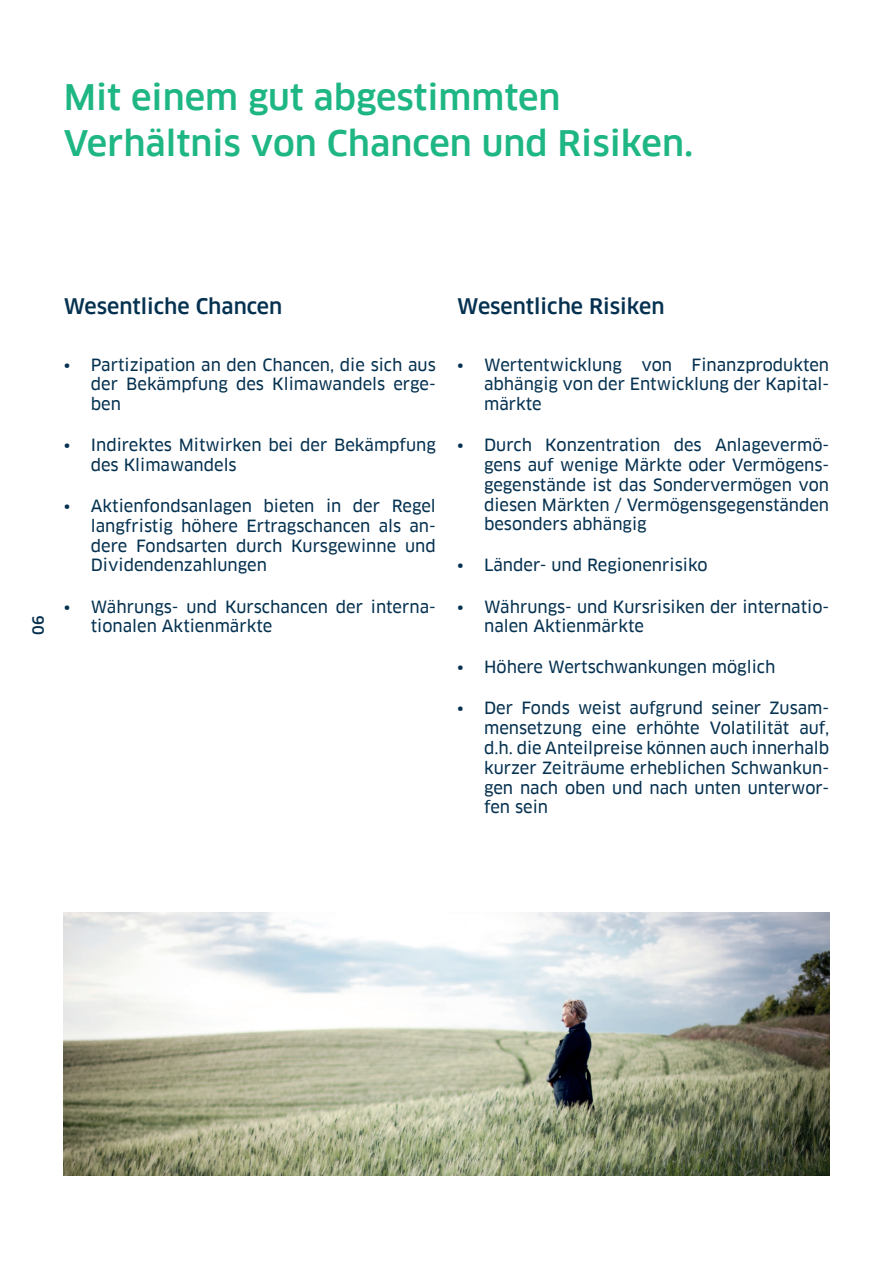
<style>
.page{position:relative;width:893px;height:1263px;background:#fff}
.page>*{position:absolute;margin:0;border:0;box-sizing:border-box;transform-origin:0 0}
.t1{font:500 34.5px/45.6px "Clanfor LBBW";color:#1eb684}
.t2{font:500 21px "Clanfor LBBW";color:#053150}
.t3{font:16.5px/19.8px "Clanfor LBBW News";color:#053150;text-align:justify}
.t4{font:500 15px "Clanfor LBBW";color:#053150}
</style>
<div class="page">
<img style="left:64px;top:912px;width:765px;height:264px">
<h1 class="t1" style="left:64px;top:75px;width:631px">Mit einem gut abgestimmten<br>Verhältnis von Chancen und Risiken.</h1>
<p class="t4" style="left:29px;top:635px;width:21px;rotate:-90deg">06</p>
<p class="t2" style="left:64px;top:294px;width:220px">Wesentliche Chancen</p>
<p class="t2" style="left:457px;top:294px;width:209px">Wesentliche Risiken</p>
<p class="t3" style="left:91px;top:355px;width:347px;text-indent:-27px">• Partizipation an den Chancen, die sich aus der Bekämpfung des Klimawandels erge&shy;ben</p>
<p class="t3" style="left:91px;top:435px;width:347px;text-indent:-27px">• Indirektes Mitwirken bei der Bekämpfung des Klimawandels</p>
<p class="t3" style="left:91px;top:496px;width:347px;text-indent:-27px">• Aktienfondsanlagen bieten in der Regel langfristig höhere Ertragschancen als an&shy;dere Fondsarten durch Kursgewinne und Dividendenzahlungen</p>
<p class="t3" style="left:91px;top:597px;width:347px;text-indent:-27px">• Währungs- und Kurschancen der interna&shy;tionalen Aktienmärkte</p>
<p class="t3" style="left:484px;top:355px;width:347px;text-indent:-27px">• Wertentwicklung von Finanzprodukten abhängig von der Entwicklung der Kapital&shy;märkte</p>
<p class="t3" style="left:484px;top:435px;width:347px;text-indent:-27px">• Durch Konzentration des Anlagevermö&shy;gens auf wenige Märkte oder Vermögens&shy;gegenstände ist das Sondervermögen von diesen Märkten / Vermögensgegenständen besonders abhängig</p>
<p class="t3" style="left:457px;top:556px;width:252px">• Länder- und Regionenrisiko</p>
<p class="t3" style="left:484px;top:597px;width:347px;text-indent:-27px">• Währungs- und Kursrisiken der internatio&shy;nalen Aktienmärkte</p>
<p class="t3" style="left:457px;top:657px;width:320px">• Höhere Wertschwankungen möglich</p>
<p class="t3" style="left:484px;top:698px;width:347px;text-indent:-27px">• Der Fonds weist aufgrund seiner Zusam&shy;mensetzung eine erhöhte Volatilität auf, d.h. die Anteilpreise können auch innerhalb kurzer Zeiträume erheblichen Schwankun&shy;gen nach oben und nach unten unterwor&shy;fen sein</p>
</div>
